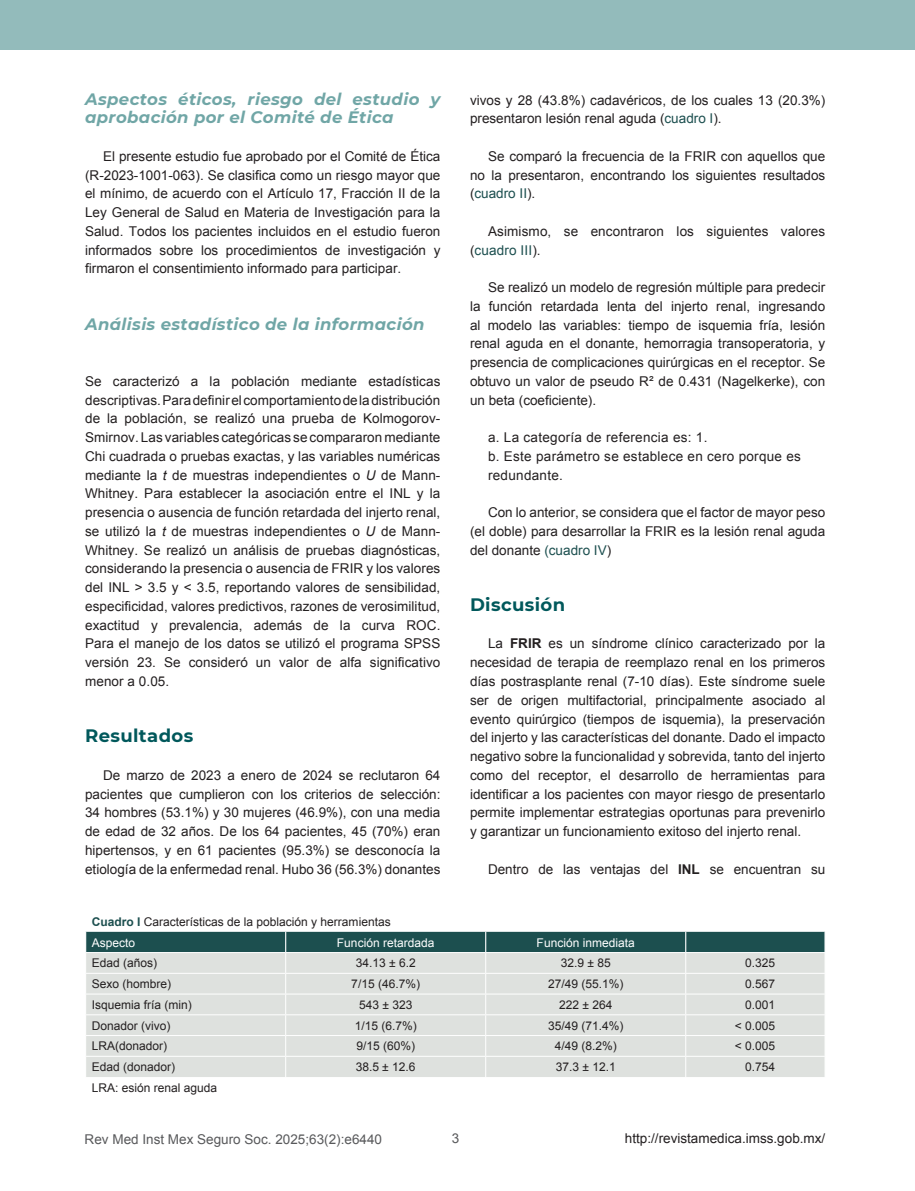
<style>
.page{position:relative;width:915px;height:1191px;background:#fff}
.page>*{position:absolute;margin:0;border:0;box-sizing:border-box;transform-origin:0 0}
.Sub_verde{font:700 18px "Montserrat";letter-spacing:.02em;color:#01585b}
.Sub_verde_2{font:italic 700 16.5px/18.8px "Montserrat";letter-spacing:.02em;color:#70a6a6}
.Sangrado{font:13.5px/18.8px "Arial";color:#231f20;text-align:justify}
.Sangrado-2{font:13.5px/18.8px "Arial";letter-spacing:.02em;color:#231f20}
.t1{font:13.5px "Arial";color:#58595b}
.Texto_tabla_izquierda{font:12px "Arial";color:#231f20}
.Figuras{font:12px "Arial";color:#231f20}
.Texto_tabla_centrado{font:12px "Arial";color:#fff}
.Texto_tablas{font:12px "Arial";color:#231f20}
.s1{font-style:italic}
.s2{color:#1c4f4f}
.s3{font-weight:700}
.s4{font-weight:700;color:#1c4f4f}
</style>
<div class="page">
<svg style="left:85px;top:931px;width:740px;height:146px;background:#c4cecb"></svg>
<div style="left:0;top:0;width:914px;height:50px;background:#93bbbb"></div>
<p class="Sub_verde_2" style="left:85px;top:88px;width:357px">Aspectos éticos, riesgo del estudio y aprobación por el Comité de Ética</p>
<p class="Sangrado" style="left:85px;top:147px;width:357px;text-indent:18px">El presente estudio fue aprobado por el Comité de Ética (R-2023-1001-063). Se clasifica como un riesgo mayor que el mínimo, de acuerdo con el Artículo 17, Fracción II de la Ley General de Salud en Materia de Investigación para la Salud. Todos los pacientes incluidos en el estudio fueron informados sobre los procedimientos de investigación y firmaron el consentimiento informado para participar.</p>
<p class="Sub_verde_2" style="left:85px;top:313px;width:341px">Análisis estadístico de la información</p>
<p class="Sangrado" style="left:85px;top:372px;width:357px">Se caracterizó a la población mediante estadísticas descriptivas. Para definir el comportamiento de la distribución de la población, se realizó una prueba de Kolmogorov-Smirnov. Las variables categóricas se compararon mediante Chi cuadrada o pruebas exactas, y las variables numéricas mediante la <span class="s1">t</span> de muestras independientes o <span class="s1">U</span> de Mann-Whitney. Para establecer la asociación entre el INL y la presencia o ausencia de función retardada del injerto renal, se utilizó la <span class="s1">t</span> de muestras independientes o <span class="s1">U</span> de Mann-Whitney. Se realizó un análisis de pruebas diagnósticas, considerando la presencia o ausencia de FRIR y los valores del INL &gt; 3.5 y &lt; 3.5, reportando valores de sensibilidad, especificidad, valores predictivos, razones de verosimilitud, exactitud y prevalencia, además de la curva ROC.<br>Para el manejo de los datos se utilizó el programa SPSS versión 23. Se consideró un valor de alfa significativo menor a 0.05.</p>
<p class="Sub_verde" style="left:85px;top:723px;width:110px">Resultados</p>
<p class="Sangrado" style="left:85px;top:766px;width:357px;text-indent:18px">De marzo de 2023 a enero de 2024 se reclutaron 64 pacientes que cumplieron con los criterios de selección:<br>34 hombres (53.1%) y 30 mujeres (46.9%), con una media de edad de 32 años. De los 64 pacientes, 45 (70%) eran hipertensos, y en 61 pacientes (95.3%) se desconocía la etiología de la enfermedad renal. Hubo 36 (56.3%) donantes</p>
<p class="Sangrado" style="left:470px;top:91px;width:357px">vivos y 28 (43.8%) cadavéricos, de los cuales 13 (20.3%) presentaron lesión renal aguda (<span class="s2">cuadro I</span>).</p>
<p class="Sangrado" style="left:470px;top:147px;width:357px;text-indent:18px">Se comparó la frecuencia de la FRIR con aquellos que no la presentaron, encontrando los siguientes resultados (<span class="s2">cuadro II</span>).</p>
<p class="Sangrado" style="left:470px;top:222px;width:356px;text-indent:18px">Asimismo, se encontraron los siguientes valores (<span class="s2">cuadro III</span>).</p>
<p class="Sangrado" style="left:470px;top:278px;width:357px;text-indent:18px">Se realizó un modelo de regresión múltiple para predecir la función retardada lenta del injerto renal, ingresando al modelo las variables: tiempo de isquemia fría, lesión renal aguda en el donante, hemorragia transoperatoria, y presencia de complicaciones quirúrgicas en el receptor. Se obtuvo un valor de pseudo R² de 0.431 (Nagelkerke), con un beta (coeficiente).</p>
<p class="Sangrado-2" style="left:488px;top:428px;width:314px">a. La categoría de referencia es: 1.<br>b. Este parámetro se establece en cero porque es redundante.</p>
<p class="Sangrado" style="left:470px;top:503px;width:357px;text-indent:18px">Con lo anterior, se considera que el factor de mayor peso (el doble) para desarrollar la FRIR es la lesión renal aguda del donante <span class="s2">(cuadro IV</span>)</p>
<p class="Sub_verde" style="left:470px;top:591px;width:97px">Discusión</p>
<p class="Sangrado" style="left:470px;top:634px;width:357px;text-indent:18px">La <span class="s3">FRIR</span> es un síndrome clínico caracterizado por la necesidad de terapia de reemplazo renal en los primeros días postrasplante renal (7-10 días). Este síndrome suele ser de origen multifactorial, principalmente asociado al evento quirúrgico (tiempos de isquemia), la preservación del injerto y las características del donante. Dado el impacto negativo sobre la funcionalidad y sobrevida, tanto del injerto como del receptor, el desarrollo de herramientas para identificar a los pacientes con mayor riesgo de presentarlo permite implementar estrategias oportunas para prevenirlo y garantizar un funcionamiento exitoso del injerto renal.</p>
<p class="Sangrado" style="left:488px;top:859px;width:339px">Dentro de las ventajas del <span class="s3">INL</span> se encuentran su</p>
<p class="Figuras" style="left:92px;top:913px;width:300px"><span class="s4">Cuadro I</span> Características de la población y herramientas</p>
<p class="Texto_tabla_centrado" style="left:92px;top:934px;width:45px">Aspecto</p>
<p class="Texto_tabla_centrado" style="left:337px;top:934px;width:99px">Función retardada</p>
<p class="Texto_tabla_centrado" style="left:536px;top:934px;width:100px">Función inmediata</p>
<p class="Texto_tabla_izquierda" style="left:92px;top:955px;width:67px">Edad (años)</p>
<p class="Texto_tabla_izquierda" style="left:355px;top:955px;width:61px">34.13 ± 6.2</p>
<p class="Texto_tabla_izquierda" style="left:560px;top:955px;width:51px">32.9 ± 85</p>
<p class="Texto_tabla_izquierda" style="left:744px;top:955px;width:32px">0.325</p>
<p class="Texto_tabla_izquierda" style="left:92px;top:976px;width:81px">Sexo (hombre)</p>
<p class="Texto_tabla_izquierda" style="left:351px;top:976px;width:70px">7/15 (46.7%)</p>
<p class="Texto_tabla_izquierda" style="left:548px;top:976px;width:77px">27/49 (55.1%)</p>
<p class="Texto_tabla_izquierda" style="left:744px;top:976px;width:32px">0.567</p>
<p class="Texto_tabla_izquierda" style="left:92px;top:996px;width:102px">Isquemia fría (min)</p>
<p class="Texto_tabla_izquierda" style="left:359px;top:996px;width:55px">543 ± 323</p>
<p class="Texto_tabla_izquierda" style="left:559px;top:996px;width:55px">222 ± 264</p>
<p class="Texto_tabla_izquierda" style="left:744px;top:996px;width:32px">0.001</p>
<p class="Texto_tabla_izquierda" style="left:92px;top:1017px;width:80px">Donador (vivo)</p>
<p class="Texto_tabla_izquierda" style="left:354px;top:1017px;width:64px">1/15 (6.7%)</p>
<p class="Texto_tabla_izquierda" style="left:548px;top:1017px;width:77px">35/49 (71.4%)</p>
<p class="Texto_tabla_izquierda" style="left:734px;top:1017px;width:42px">&lt; 0.005</p>
<p class="Texto_tabla_izquierda" style="left:92px;top:1038px;width:77px">LRA(donador)</p>
<p class="Texto_tabla_izquierda" style="left:356px;top:1038px;width:60px">9/15 (60%)</p>
<p class="Texto_tabla_izquierda" style="left:554px;top:1038px;width:64px">4/49 (8.2%)</p>
<p class="Texto_tabla_izquierda" style="left:734px;top:1038px;width:42px">&lt; 0.005</p>
<p class="Texto_tabla_izquierda" style="left:92px;top:1059px;width:85px">Edad (donador)</p>
<p class="Texto_tabla_izquierda" style="left:356px;top:1059px;width:61px">38.5 ± 12.6</p>
<p class="Texto_tabla_izquierda" style="left:555px;top:1059px;width:61px">37.3 ± 12.1</p>
<p class="Texto_tabla_izquierda" style="left:744px;top:1059px;width:32px">0.754</p>
<p class="Texto_tablas" style="left:92px;top:1079px;width:127px">LRA: esión renal aguda</p>
<p class="t1" style="left:85px;top:1130px;width:299px">Rev Med Inst Mex Seguro Soc. 2025;63(2):e6440</p>
<p class="Sangrado" style="left:624px;top:1129px;width:202px">http://revistamedica.imss.gob.mx/</p>
<p class="t1" style="left:451px;top:1129px;width:9px">3</p>
</div>
